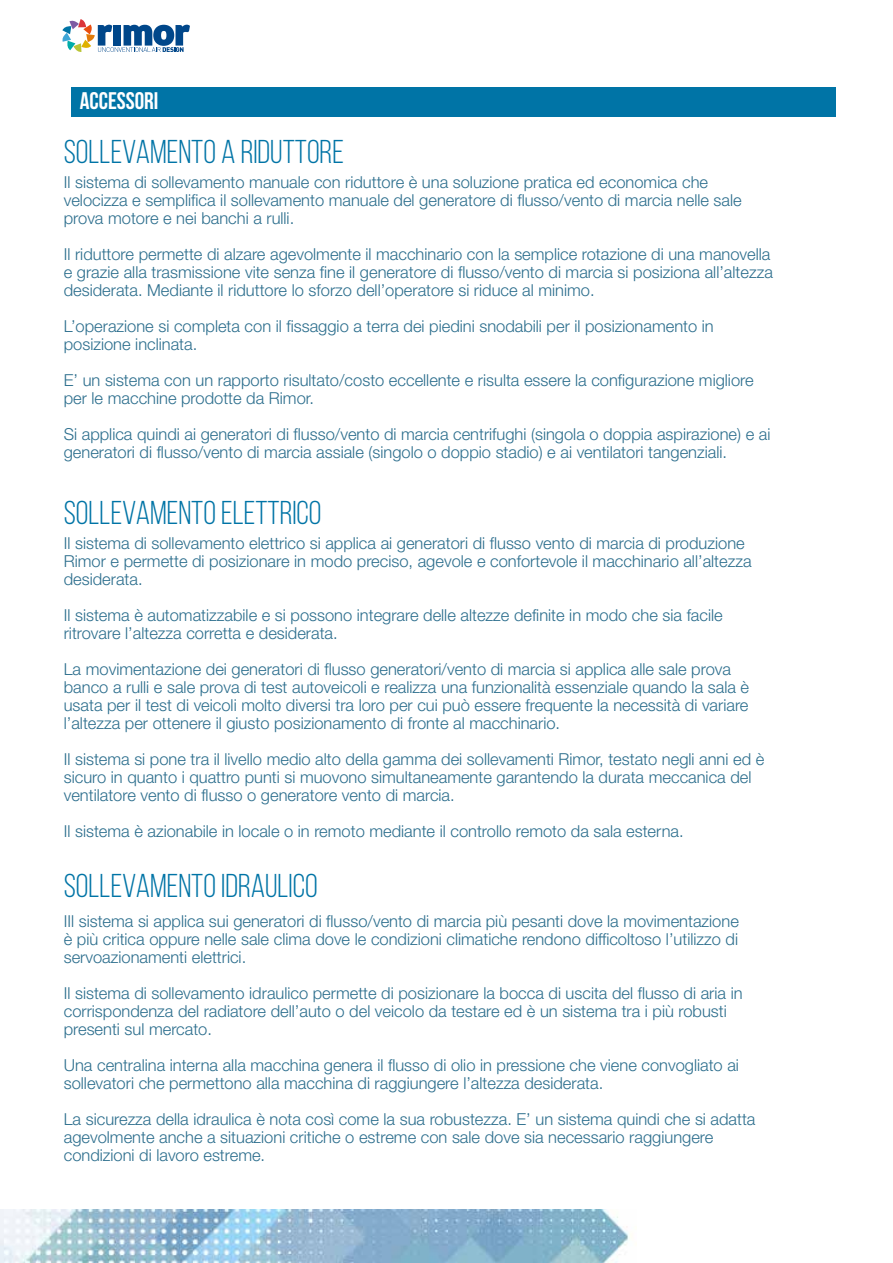
<style>
.page{position:relative;width:893px;height:1263px;background:#fff}
.page>*{position:absolute;margin:0;border:0;box-sizing:border-box;transform-origin:0 0}
.t1{font:33px "Bebas Neue";color:#0074a6}
.t2{font:700 24px "Bebas Neue";color:#fff}
.t3{font:300 16.5px/18px "Helvetica Neue";color:#2c6e8d}
</style>
<div class="page">
<div style="left:71px;top:87px;width:765px;height:30px;background:#0074a6"></div>
<svg style="left:62px;top:19px;width:128px;height:33px"></svg>
<img style="left:0;top:1209px;width:629px;height:54px">
<h2 class="t2" style="left:80px;top:87px;width:80px">ACCESSORI</h2>
<h1 class="t1" style="left:64px;top:134px;width:282px">SOLLEVAMENTO A RIDUTTORE</h1>
<p class="t3" style="left:64px;top:173px;width:679px">Il sistema di sollevamento manuale con riduttore è una soluzione pratica ed economica che velocizza e semplifica il sollevamento manuale del generatore di flusso/vento di marcia nelle sale prova motore e nei banchi a rulli.</p>
<p class="t3" style="left:64px;top:245px;width:711px">Il riduttore permette di alzare agevolmente il macchinario con la semplice rotazione di una manovella e grazie alla trasmissione vite senza fine il generatore di flusso/vento di marcia si posiziona all’altezza desiderata. Mediante il riduttore lo sforzo dell’operatore si riduce al minimo.</p>
<p class="t3" style="left:64px;top:317px;width:651px">L’operazione si completa con il fissaggio a terra dei piedini snodabili per il posizionamento in posizione inclinata.</p>
<p class="t3" style="left:64px;top:371px;width:691px">E’ un sistema con un rapporto risultato/costo eccellente e risulta essere la configurazione migliore per le macchine prodotte da Rimor.</p>
<p class="t3" style="left:64px;top:425px;width:708px">Si applica quindi ai generatori di flusso/vento di marcia centrifughi (singola o doppia aspirazione) e ai generatori di flusso/vento di marcia assiale (singolo o doppio stadio) e ai ventilatori tangenziali.</p>
<h1 class="t1" style="left:64px;top:495px;width:259px">SOLLEVAMENTO ELETTRICO</h1>
<p class="t3" style="left:64px;top:534px;width:689px">Il sistema di sollevamento elettrico si applica ai generatori di flusso vento di marcia di produzione<br>Rimor e permette di posizionare in modo preciso, agevole e confortevole il macchinario all’altezza desiderata.</p>
<p class="t3" style="left:64px;top:606px;width:660px">Il sistema è automatizzabile e si possono integrare delle altezze definite in modo che sia facile ritrovare l’altezza corretta e desiderata.</p>
<p class="t3" style="left:64px;top:660px;width:687px">La movimentazione dei generatori di flusso generatori/vento di marcia si applica alle sale prova banco a rulli e sale prova di test autoveicoli e realizza una funzionalità essenziale quando la sala è usata per il test di veicoli molto diversi tra loro per cui può essere frequente la necessità di variare l’altezza per ottenere il giusto posizionamento di fronte al macchinario.</p>
<p class="t3" style="left:64px;top:750px;width:702px">Il sistema si pone tra il livello medio alto della gamma dei sollevamenti Rimor, testato negli anni ed è sicuro in quanto i quattro punti si muovono simultaneamente garantendo la durata meccanica del ventilatore vento di flusso o generatore vento di marcia.</p>
<p class="t3" style="left:64px;top:822px;width:621px">Il sistema è azionabile in locale o in remoto mediante il controllo remoto da sala esterna.</p>
<h1 class="t1" style="left:64px;top:868px;width:255px">SOLLEVAMENTO IDRAULICO</h1>
<p class="t3" style="left:64px;top:911px;width:677px;text-align:justify">IIl sistema si applica sui generatori di flusso/vento di marcia più pesanti dove la movimentazione è più critica oppure nelle sale clima dove le condizioni climatiche rendono difficoltoso l’utilizzo di servoazionamenti elettrici.</p>
<p class="t3" style="left:64px;top:983px;width:680px">Il sistema di sollevamento idraulico permette di posizionare la bocca di uscita del flusso di aria in corrispondenza del radiatore dell’auto o del veicolo da testare ed è un sistema tra i più robusti presenti sul mercato.</p>
<p class="t3" style="left:64px;top:1055px;width:677px">Una centralina interna alla macchina genera il flusso di olio in pressione che viene convogliato ai sollevatori che permettono alla macchina di raggiungere l’altezza desiderata.</p>
<p class="t3" style="left:64px;top:1109px;width:693px">La sicurezza della idraulica è nota così come la sua robustezza. E’ un sistema quindi che si adatta agevolmente anche a situazioni critiche o estreme con sale dove sia necessario raggiungere condizioni di lavoro estreme.</p>
</div>
